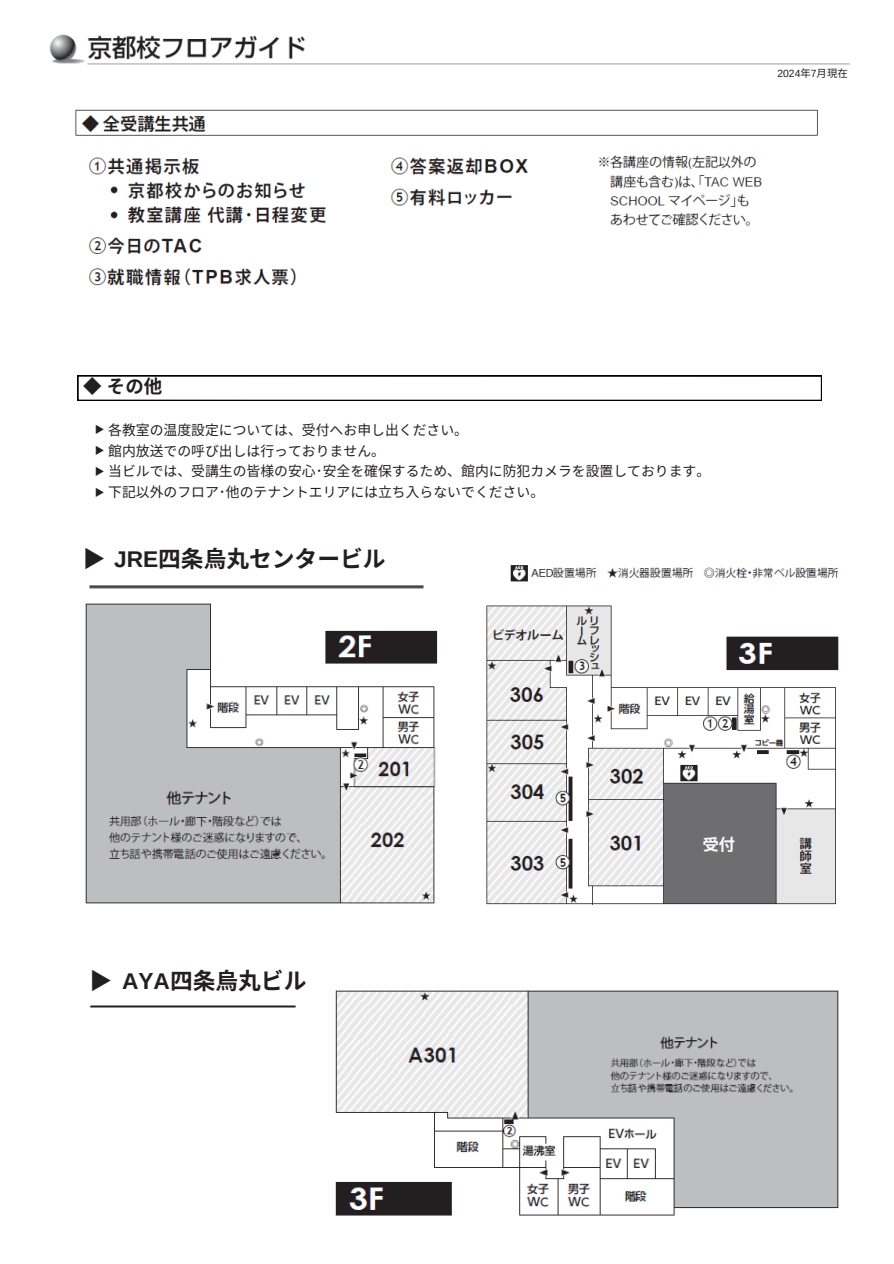
<style>
.page{position:relative;width:894px;height:1264px;background:#fff}
.page>*{position:absolute;margin:0;border:0;box-sizing:border-box;transform-origin:0 0}
.t1{font:700 22.8px "Noto Sans CJ Ksc";color:#231f20}
.t2{font:700 18.45px "Noto Sans CJ Ksc";color:#231f20}
.t3{font:13.8px/20.7px "Noto Sans CJ Ksc";color:#231f20}
.t4{font:10.35px "Arimo";color:#231f20}
.t5{font:9.75px/20.7px "Noto Sans CJ Ksc";color:#231f20;text-align:justify}
.s1{font-family:"Noto Sans CJ Ksc"}
.s2{font-family:"Arimo"}
</style>
<div class="page">
<img style="left:89px;top:1005px;width:206px;height:3px">
<img style="left:89px;top:586px;width:335px;height:3px">
<img style="left:49px;top:34px;width:801px;height:31px">
<img style="left:85px;top:603px;width:352px;height:301px">
<img style="left:335px;top:990px;width:504px;height:226px">
<svg style="left:77px;top:375px;width:744px;height:26px"></svg>
<img style="left:75px;top:109px;width:743px;height:177px">
<img style="left:486px;top:565px;width:353px;height:340px">
<p class="t4" style="left:777px;top:68px;width:72px">2024<span class="s1">年</span>7<span class="s1">月現在</span></p>
<p class="t2" style="left:83px;top:372px;width:80px">◆ その他</p>
<p class="t5" style="left:95px;top:419px;width:11px">▶ ▶ ▶ ▶</p>
<p class="t3" style="left:108px;top:419px;width:603px">各教室の温度設定については、受付へお申し出ください。<br>館内放送での呼び出しは行っておりません。<br>当ビルでは、受講生の皆様の安心･安全を確保するため、館内に防犯カメラを設置しております。下記以外のフロア･他のテナントエリアには立ち入らないでください。</p>
<h2 class="t1" style="left:83px;top:540px;width:304px">▶ <span class="s2">JRE</span>四条烏丸センタービル</h2>
<p class="t1" style="left:89px;top:962px;width:218px">▶ <span class="s2">AYA</span>四条烏丸ビル</p>
</div>
